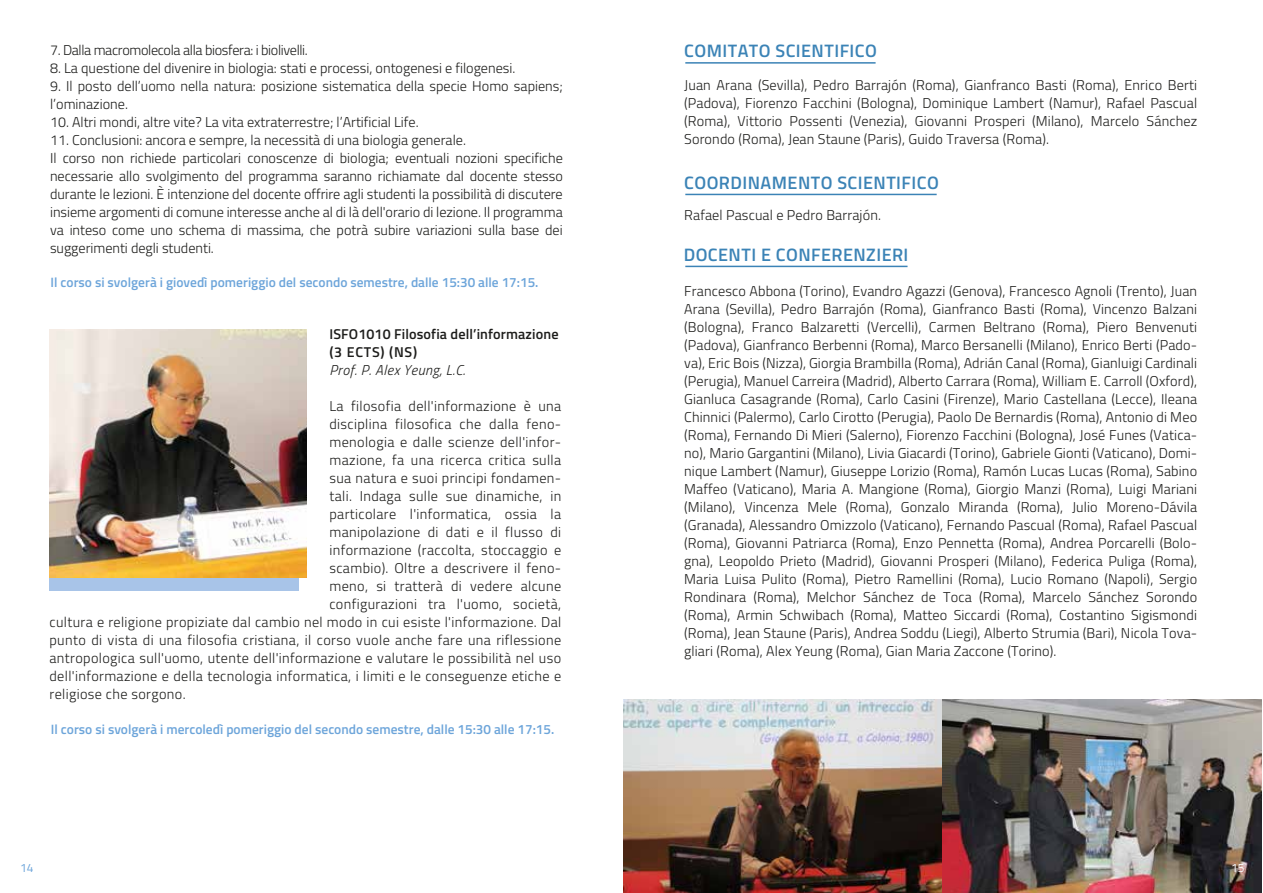
<style>
.page{position:relative;width:1263px;height:893px;background:#fff}
.page>*{position:absolute;margin:0;border:0;box-sizing:border-box;transform-origin:0 0}
.t1{font:600 18px "Titillium";letter-spacing:.025em;color:#3b83b6}
.t2{font:300 14.25px/18px "Titillium";letter-spacing:.01em;color:#1d1d1b;text-align:justify}
.t3{font:600 14.25px/18px "Titillium";letter-spacing:.01em;color:#1d1d1b}
.t4{font:300 14.25px "Titillium";letter-spacing:-.025em;color:#1d1d1b}
.t5{font:italic 300 14.25px "Titillium";letter-spacing:.025em;color:#1d1d1b}
.t6{font:600 13.5px "Titillium";color:#6da5da}
.t7{font:12px "Titillium";color:#6da5da}
.t8{font:12px "Titillium";color:#fff}
</style>
<div class="page">
<hr style="left:685px;top:62px;width:190px;height:2px;background:#3b83b6">
<hr style="left:685px;top:194px;width:252px;height:1px;background:#3b83b6">
<hr style="left:685px;top:266px;width:222px;height:1px;background:#3b83b6">
<div style="left:50px;top:573px;width:249px;height:17px;background:#a8c4e8"></div>
<img style="left:50px;top:329px;width:257px;height:249px">
<img style="left:624px;top:700px;width:318px;height:193px">
<img style="left:942px;top:700px;width:320px;height:193px">
<p class="t4" style="left:50px;top:39px;width:259px">7. Dalla macromolecola alla biosfera: i biolivelli.</p>
<p class="t2" style="left:50px;top:58px;width:467px">8. La questione del divenire in biologia: stati e processi, ontogenesi e filogenesi.</p>
<p class="t2" style="left:50px;top:76px;width:514px">9. Il posto dell’uomo nella natura: posizione sistematica della specie Homo sapiens; l’ominazione.</p>
<p class="t2" style="left:50px;top:112px;width:370px">10. Altri mondi, altre vite? La vita extraterrestre; l’Artificial Life.</p>
<p class="t2" style="left:50px;top:130px;width:514px;text-align:left">11. Conclusioni: ancora e sempre, la necessità di una biologia generale.<br>Il corso non richiede particolari conoscenze di biologia; eventuali nozioni specifiche necessarie allo svolgimento del programma saranno richiamate dal docente stesso durante le lezioni. È intenzione del docente offrire agli studenti la possibilità di discutere insieme argomenti di comune interesse anche al di là dell'orario di lezione. Il programma va inteso come uno schema di massima, che potrà subire variazioni sulla base dei suggerimenti degli studenti.</p>
<p class="t6" style="left:51px;top:272px;width:489px">Il corso si svolgerà i giovedì pomeriggio del secondo semestre, dalle 15:30 alle 17:15.</p>
<p class="t3" style="left:329px;top:324px;width:231px">ISFO1010 Filosofia dell’informazione (3 ECTS) (NS)</p>
<p class="t5" style="left:329px;top:360px;width:137px">Prof. P. Alex Yeung, L.C.</p>
<p class="t2" style="left:329px;top:396px;width:233px">La filosofia dell'informazione è una</p>
<p class="t2" style="left:329px;top:414px;width:233px">disciplina filosofica che dalla feno-</p>
<p class="t2" style="left:329px;top:432px;width:233px">menologia e dalle scienze dell'infor-</p>
<p class="t2" style="left:329px;top:450px;width:233px">mazione, fa una ricerca critica sulla</p>
<p class="t2" style="left:329px;top:468px;width:233px">sua natura e suoi principi fondamen-</p>
<p class="t2" style="left:329px;top:486px;width:233px">tali. Indaga sulle sue dinamiche, in</p>
<p class="t2" style="left:329px;top:504px;width:233px">particolare l'informatica, ossia la</p>
<p class="t2" style="left:329px;top:522px;width:233px">manipolazione di dati e il flusso di</p>
<p class="t2" style="left:329px;top:540px;width:233px">informazione (raccolta, stoccaggio e</p>
<p class="t2" style="left:329px;top:558px;width:233px">scambio). Oltre a descrivere il feno-</p>
<p class="t2" style="left:329px;top:576px;width:233px">meno, si tratterà di vedere alcune</p>
<p class="t2" style="left:329px;top:594px;width:233px">configurazioni tra l'uomo, società,</p>
<p class="t2" style="left:49px;top:612px;width:513px">cultura e religione propiziate dal cambio nel modo in cui esiste l'informazione. Dal</p>
<p class="t2" style="left:49px;top:630px;width:513px">punto di vista di una filosofia cristiana, il corso vuole anche fare una riflessione</p>
<p class="t2" style="left:49px;top:648px;width:513px">antropologica sull'uomo, utente dell'informazione e valutare le possibilità nel uso</p>
<p class="t2" style="left:49px;top:666px;width:513px">dell'informazione e della tecnologia informatica, i limiti e le conseguenze etiche e</p>
<p class="t2" style="left:49px;top:684px;width:138px">religiose che sorgono.</p>
<p class="t6" style="left:51px;top:719px;width:505px">Il corso si svolgerà i mercoledì pomeriggio del secondo semestre, dalle 15:30 alle 17:15.</p>
<p class="t1" style="left:684px;top:37px;width:194px">COMITATO SCIENTIFICO</p>
<p class="t2" style="left:684px;top:75px;width:514px">Juan Arana (Sevilla), Pedro Barrajón (Roma), Gianfranco Basti (Roma), Enrico Berti (Padova), Fiorenzo Facchini (Bologna), Dominique Lambert (Namur), Rafael Pascual (Roma), Vittorio Possenti (Venezia), Giovanni Prosperi (Milano), Marcelo Sánchez Sorondo (Roma), Jean Staune (Paris), Guido Traversa (Roma).</p>
<p class="t1" style="left:684px;top:169px;width:256px">COORDINAMENTO SCIENTIFICO</p>
<p class="t2" style="left:684px;top:206px;width:198px">Rafael Pascual e Pedro Barrajón.</p>
<p class="t1" style="left:684px;top:241px;width:226px">DOCENTI E CONFERENZIERI</p>
<p class="t2" style="left:684px;top:281px;width:515px">Francesco Abbona (Torino), Evandro Agazzi (Genova), Francesco Agnoli (Trento), Juan Arana (Sevilla), Pedro Barrajón (Roma), Gianfranco Basti (Roma), Vincenzo Balzani (Bologna), Franco Balzaretti (Vercelli), Carmen Beltrano (Roma), Piero Benvenuti (Padova), Gianfranco Berbenni (Roma), Marco Bersanelli (Milano), Enrico Berti (Pado&shy;va), Eric Bois (Nizza), Giorgia Brambilla (Roma), Adrián Canal (Roma), Gianluigi Cardinali (Perugia), Manuel Carreira (Madrid), Alberto Carrara (Roma), William E. Carroll (Oxford), Gianluca Casagrande (Roma), Carlo Casini (Firenze), Mario Castellana (Lecce), Ileana Chinnici (Palermo), Carlo Cirotto (Perugia), Paolo De Bernardis (Roma), Antonio di Meo (Roma), Fernando Di Mieri (Salerno), Fiorenzo Facchini (Bologna), José Funes (Vatica&shy;no), Mario Gargantini (Milano), Livia Giacardi (Torino), Gabriele Gionti (Vaticano), Domi&shy;nique Lambert (Namur), Giuseppe Lorizio (Roma), Ramón Lucas Lucas (Roma), Sabino Maffeo (Vaticano), Maria A. Mangione (Roma), Giorgio Manzi (Roma), Luigi Mariani (Milano), Vincenza Mele (Roma), Gonzalo Miranda (Roma), Julio Moreno-Dávila (Granada), Alessandro Omizzolo (Vaticano), Fernando Pascual (Roma), Rafael Pascual (Roma), Giovanni Patriarca (Roma), Enzo Pennetta (Roma), Andrea Porcarelli (Bolo&shy;gna), Leopoldo Prieto (Madrid), Giovanni Prosperi (Milano), Federica Puliga (Roma), Maria Luisa Pulito (Roma), Pietro Ramellini (Roma), Lucio Romano (Napoli), Sergio Rondinara (Roma), Melchor Sánchez de Toca (Roma), Marcelo Sánchez Sorondo (Roma), Armin Schwibach (Roma), Matteo Siccardi (Roma), Costantino Sigismondi (Roma), Jean Staune (Paris), Andrea Soddu (Liegi), Alberto Strumia (Bari), Nicola Tova&shy;gliari (Roma), Alex Yeung (Roma), Gian Maria Zaccone (Torino).</p>
<p class="t7" style="left:20px;top:859px;width:15px">14</p>
<p class="t8" style="left:1231px;top:859px;width:15px">15</p>
</div>
